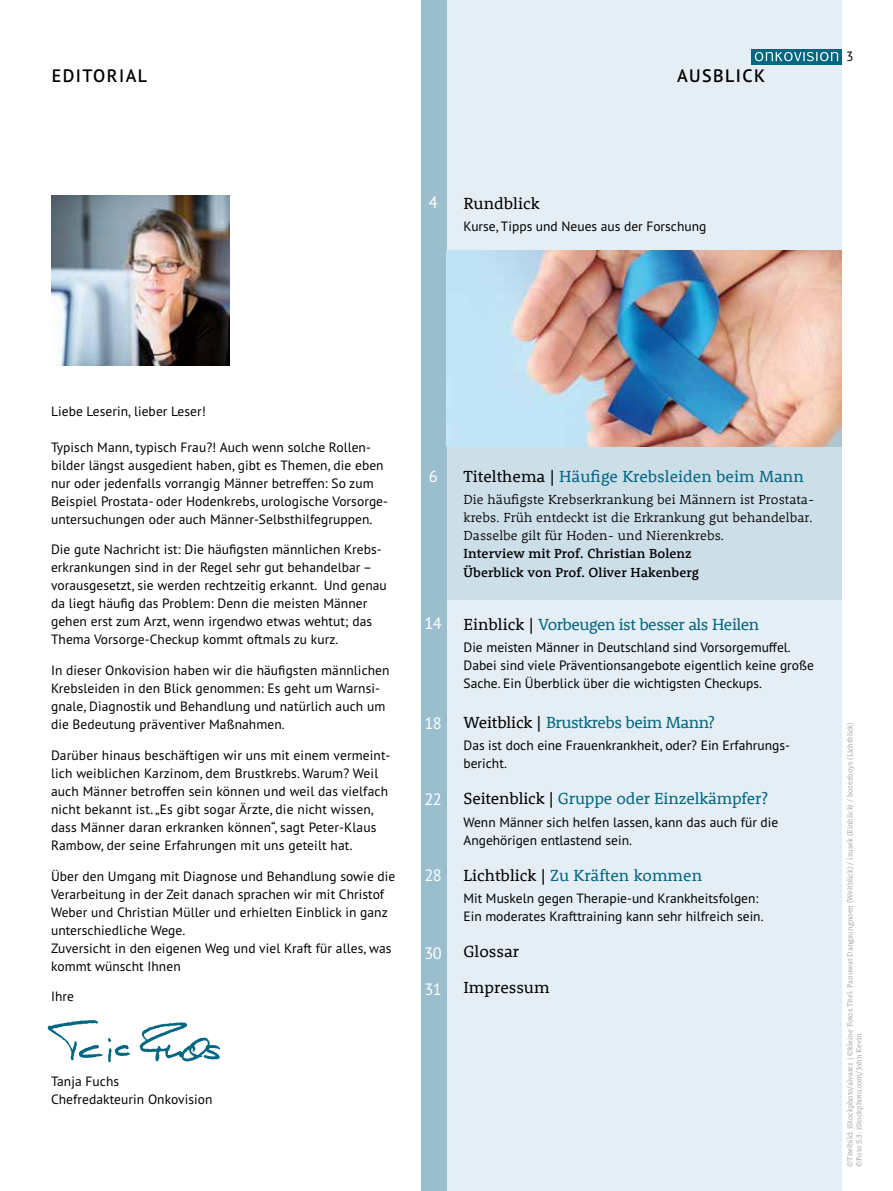
<style>
.page{position:relative;width:893px;height:1191px;background:#fff}
.page>*{position:absolute;margin:0;border:0;box-sizing:border-box;transform-origin:0 0}
.t1{font:600 18px "PT Sans Pro";letter-spacing:.08em;color:#000}
.t2{font:16.5px "Rooney";letter-spacing:-.01em;color:#006681}
.t3{font:16.5px "Rooney";letter-spacing:-.03em;color:#006681}
.t4{font:16.5px/36px "Rooney";color:#000}
.t5{font:16.5px/36px "PT Sans Pro";letter-spacing:-.04em;color:#fff}
.t6{font:13.5px/18px "PT Sans Pro";letter-spacing:.005em;color:#000}
.t7{font:300 13.5px/18px "Rooney";letter-spacing:.005em;color:#000;text-align:justify}
.t8{font:500 13.5px/18px "Rooney";letter-spacing:.005em;color:#000}
.t9{font:300 7.5px/9px "Rooney";color:#9d9d9c}
.s1{color:#000}
</style>
<div class="page">
<div style="left:421px;top:0;width:421px;height:1191px;background:#e5eef4"></div>
<div style="left:446px;top:446px;width:396px;height:154px;background:#ccdee8"></div>
<div style="left:421px;top:0;width:25px;height:1191px;background:#9bbecf"></div>
<img style="left:51px;top:196px;width:179px;height:170px">
<img style="left:446px;top:251px;width:396px;height:195px">
<img style="left:47px;top:1020px;width:173px;height:43px">
<div style="left:751px;top:49px;width:91px;height:15px;background:#006681"></div>
<svg style="left:755px;top:52px;width:83px;height:9px"></svg>
<h1 class="t1" style="left:52px;top:64px;width:97px">EDITORIAL</h1>
<h1 class="t1" style="left:677px;top:64px;width:90px">AUSBLICK</h1>
<p class="t5" style="left:429px;top:184px;width:10px">4</p>
<p class="t4" style="left:463px;top:185px;width:78px">Rundblick</p>
<p class="t6" style="left:463px;top:217px;width:244px">Kurse, Tipps und Neues aus der Forschung</p>
<p class="t6" style="left:846px;top:47px;width:9px">3</p>
<p class="t6" style="left:51px;top:401px;width:156px">Liebe Leserin, lieber Leser!</p>
<p class="t6" style="left:51px;top:437px;width:339px">Typisch Mann, typisch Frau?! Auch wenn solche Rollen&shy;bilder längst ausgedient haben, gibt es Themen, die eben nur oder jedenfalls vorrangig Männer betreffen: So zum Beispiel Prostata- oder Hodenkrebs, urologische Vorsorge&shy;untersuchungen oder auch Männer-Selbsthilfegruppen.</p>
<p class="t6" style="left:51px;top:540px;width:337px">Die gute Nachricht ist: Die häufigsten männlichen Krebs&shy;erkrankungen sind in der Regel sehr gut behandelbar – vorausgesetzt, sie werden rechtzeitig erkannt. Und genau da liegt häufig das Problem: Denn die meisten Männer gehen erst zum Arzt, wenn irgendwo etwas wehtut; das Thema Vorsorge-Checkup kommt oftmals zu kurz.</p>
<p class="t6" style="left:51px;top:661px;width:340px">In dieser Onkovision haben wir die häufigsten männlichen Krebsleiden in den Blick genommen: Es geht um Warnsi&shy;gnale, Diagnostik und Behandlung und natürlich auch um die Bedeutung präventiver Maßnahmen.</p>
<p class="t6" style="left:51px;top:746px;width:341px">Darüber hinaus beschäftigen wir uns mit einem vermeint&shy;lich weiblichen Karzinom, dem Brustkrebs. Warum? Weil auch Männer betroffen sein können und weil das vielfach nicht bekannt ist. „Es gibt sogar Ärzte, die nicht wissen, dass Männer daran erkranken können“, sagt Peter-Klaus Rambow, der seine Erfahrungen mit uns geteilt hat.</p>
<p class="t6" style="left:51px;top:866px;width:346px">Über den Umgang mit Diagnose und Behandlung sowie die Verarbeitung in der Zeit danach sprachen wir mit Christof Weber und Christian Müller und erhielten Einblick in ganz unterschiedliche Wege.<br>Zuversicht in den eigenen Weg und viel Kraft für alles, was kommt wünscht Ihnen</p>
<p class="t6" style="left:51px;top:987px;width:24px">Ihre</p>
<p class="t6" style="left:51px;top:1072px;width:163px">Tanja Fuchs<br>Chefredakteurin Onkovision</p>
<p class="t5" style="left:429px;top:457px;width:10px">6</p>
<p class="t5" style="left:424px;top:605px;width:19px">14</p>
<p class="t5" style="left:424px;top:704px;width:19px">18</p>
<p class="t5" style="left:424px;top:780px;width:19px">22</p>
<p class="t5" style="left:424px;top:857px;width:19px">28</p>
<p class="t5" style="left:424px;top:934px;width:19px">30<br>31</p>
<p class="t2" style="left:463px;top:466px;width:342px"><span class="s1">Titelthema |</span> Häufige Krebsleiden beim Mann</p>
<p class="t7" style="left:463px;top:490px;width:352px">Die häufigste Krebserkrankung bei Männern ist Prostata&shy;krebs. Früh entdeckt ist die Erkrankung gut behandelbar.<br>Dasselbe gilt für Hoden- und Nierenkrebs.</p>
<p class="t8" style="left:463px;top:544px;width:237px">Interview mit Prof. Christian Bolenz<br>Überblick von Prof. Oliver Hakenberg</p>
<p class="t3" style="left:463px;top:613px;width:297px"><span class="s1">Einblick |</span> Vorbeugen ist besser als Heilen</p>
<p class="t6" style="left:463px;top:637px;width:352px">Die meisten Männer in Deutschland sind Vorsorgemuffel.<br>Dabei sind viele Präventionsangebote eigentlich keine große<br>Sache. Ein Überblick über die wichtigsten Checkups.</p>
<p class="t3" style="left:463px;top:711px;width:253px"><span class="s1">Weitblick |</span> Brustkrebs beim Mann?</p>
<p class="t6" style="left:463px;top:736px;width:328px">Das ist doch eine Frauenkrankheit, oder? Ein Erfahrungs&shy;bericht.</p>
<p class="t2" style="left:463px;top:788px;width:306px"><span class="s1">Seitenblick |</span> Gruppe oder Einzelkämpfer?</p>
<p class="t6" style="left:463px;top:812px;width:316px">Wenn Männer sich helfen lassen, kann das auch für die<br>Angehörigen entlastend sein.</p>
<p class="t2" style="left:463px;top:864px;width:240px"><span class="s1">Lichtblick |</span> Zu Kräften kommen</p>
<p class="t6" style="left:463px;top:888px;width:302px">Mit Muskeln gegen Therapie-und Krankheitsfolgen:<br>Ein moderates Krafttraining kann sehr hilfreich sein.</p>
<p class="t4" style="left:463px;top:932px;width:88px">Glossar<br>Impressum</p>
<p class="t9" style="left:845px;top:1166px;width:446px;rotate:-90deg">©Titelbild: iStockphoto/alvarez | ©kleine Fotos Titel: Panuwat Dangsungnoen (Weitblick) / izusek (Einblick) / bozezboyz (Lichtblick) ©Foto S.3: iStockphoto.com/John Kevin</p>
</div>
